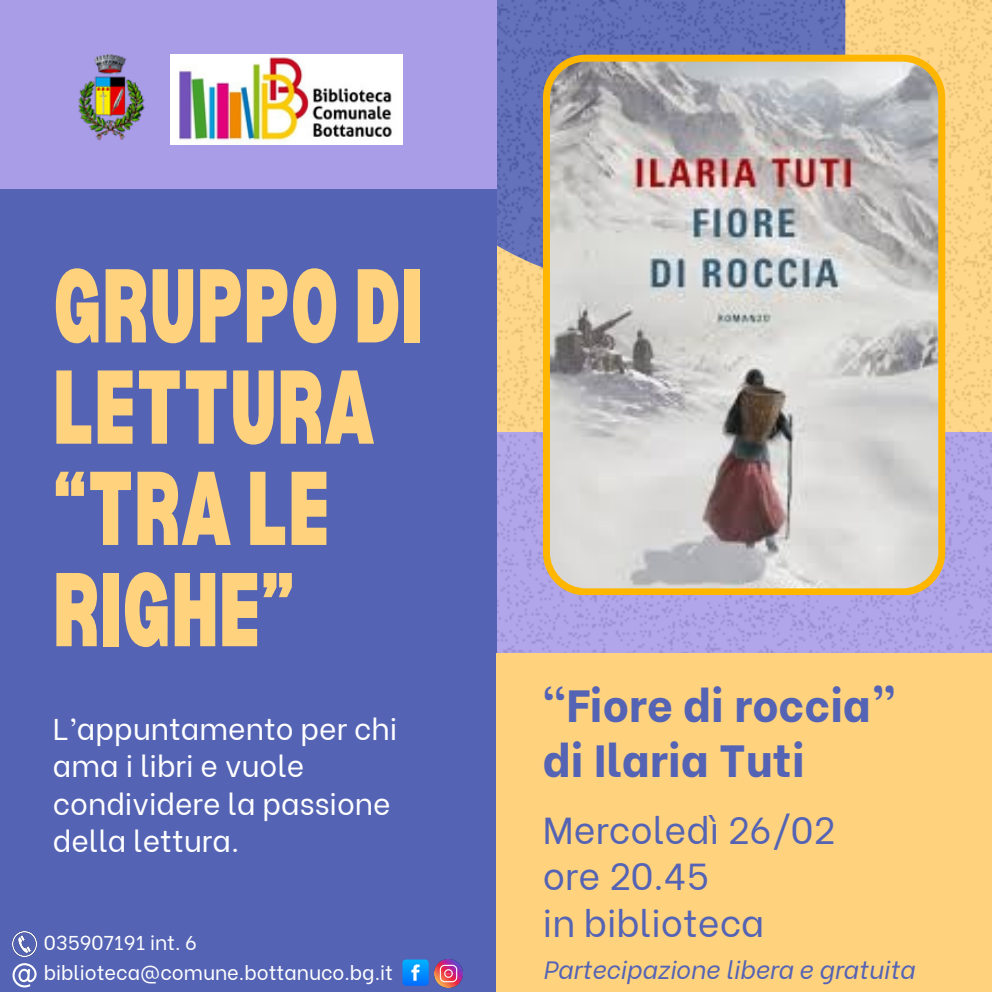
<style>
.page{position:relative;width:992px;height:992px;background:#fff}
.page>*{position:absolute;margin:0;border:0;box-sizing:border-box;transform-origin:0 0}
.t1{font:900 condensed 102.5px/101.2px "Bernoru";color:#ffd37e}
.t2{font:800 45px/54.5px "Be Vietnam";color:#5463b4}
.t3{font:37.5px/46.2px "Be Vietnam";color:#5463b4}
.t4{font:30px/37.5px "Be Vietnam";color:#fff}
.t5{font:italic 25px "Be Vietnam";color:#5463b4}
.t6{font:20px/30px "Be Vietnam";color:#fff}
</style>
<div class="page">
<img style="left:497px;top:0;width:495px;height:654px">
<div style="left:0;top:189px;width:497px;height:803px;background:#5463b4"></div>
<div style="left:0;top:0;width:497px;height:189px;background:#aa9de8"></div>
<div style="left:496px;top:654px;width:496px;height:338px;background:#ffd37e"></div>
<img style="left:78px;top:55px;width:67px;height:86px">
<img style="left:170px;top:55px;width:232px;height:90px">
<svg style="left:543px;top:55px;width:402px;height:540px;background:#c6beb2"></svg>
<img style="left:12px;top:932px;width:25px;height:24px">
<svg style="left:12px;top:963px;width:25px;height:24px"></svg>
<svg style="left:402px;top:959px;width:27px;height:27px"></svg>
<img style="left:434px;top:959px;width:28px;height:29px">
<p class="t1" style="left:53px;top:251px;width:372px">GRUPPO DI<br>LETTURA “TRA LE<br>RIGHE”</p>
<p class="t4" style="left:53px;top:707px;width:346px">L’appuntamento per chi ama i libri e vuole condividere la passione della lettura.</p>
<h1 class="t6" style="left:44px;top:926px;width:351px">035907191 int. 6 biblioteca@comune.bottanuco.bg.it</h1>
<p class="t2" style="left:543px;top:674px;width:354px">“Fiore di roccia” di Ilaria Tuti</p>
<p class="t3" style="left:543px;top:803px;width:294px">Mercoledì 26/02 ore 20.45<br>in biblioteca</p>
<p class="t5" style="left:543px;top:948px;width:373px">Partecipazione libera e gratuita</p>
</div>
